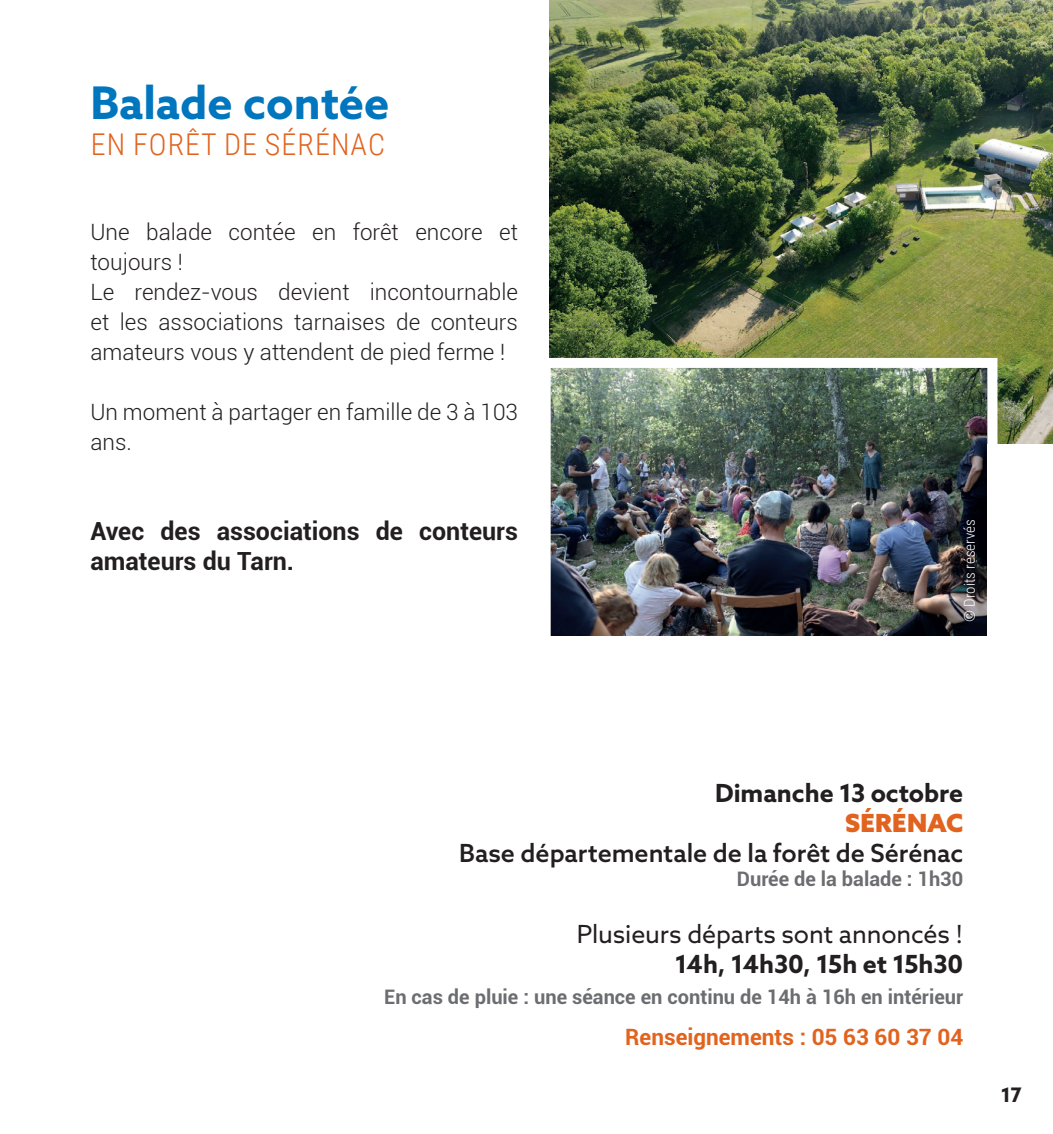
<style>
.page{position:relative;width:1053px;height:1134px;background:#fff}
.page>*{position:absolute;margin:0;border:0;box-sizing:border-box;transform-origin:0 0}
.t1{font:700 45px "Azo Sans";color:#0076be}
.t2{font:300 30px "Roboto Condensed";letter-spacing:.035em;color:#e1631e}
.t3{font:700 25px/30px "Roboto";color:#231f20}
.t4{font:700 25px "Azo Sans";letter-spacing:-.005em;color:#231f20}
.t5{font:500 25px "Azo Sans";letter-spacing:-.005em;color:#231f20}
.t6{font:25px "Azo Sans";letter-spacing:-.005em;color:#231f20}
.t7{font:900 25px "Azo Sans";letter-spacing:.015em;color:#e1631e}
.t8{font:300 22.5px/30px "Roboto";color:#231f20}
.t9{font:700 22.5px "Roboto";color:#e1631e}
.t10{font:700 20px "Roboto";color:#6c6d70}
.t11{font:700 20px "Azo Sans";color:#231f20}
.t12{font:300 15px "Roboto Condensed";color:#fff}
</style>
<div class="page">
<img style="left:549px;top:0;width:503px;height:444px">
<img style="left:549px;top:353px;width:453px;height:283px">
<h1 class="t1" style="left:90px;top:73px;width:300px">Balade contée</h1>
<h2 class="t2" style="left:91px;top:123px;width:295px">EN FORÊT DE SÉRÉNAC</h2>
<p class="t8" style="left:90px;top:216px;width:429px">Une balade contée en forêt encore et toujours !<br>Le rendez-vous devient incontournable et les associations tarnaises de conteurs amateurs vous y attendent de pied ferme !</p>
<p class="t8" style="left:90px;top:396px;width:429px">Un moment à partager en famille de 3 à 103 ans.</p>
<p class="t3" style="left:90px;top:515px;width:429px">Avec des associations de conteurs amateurs du Tarn.</p>
<p class="t12" style="left:959px;top:622px;width:104px;rotate:-90deg">© Droits réservés</p>
<p class="t4" style="left:715px;top:776px;width:250px">Dimanche 13 octobre</p>
<p class="t7" style="left:845px;top:806px;width:120px">SÉRÉNAC</p>
<p class="t5" style="left:459px;top:836px;width:505px">Base départementale de la forêt de Sérénac</p>
<p class="t10" style="left:736px;top:864px;width:228px">Durée de la balade : 1h30</p>
<p class="t6" style="left:577px;top:917px;width:388px">Plusieurs départs sont annoncés !</p>
<p class="t4" style="left:674px;top:947px;width:290px">14h, 14h30, 15h et 15h30</p>
<p class="t10" style="left:384px;top:982px;width:580px">En cas de pluie : une séance en continu de 14h à 16h en intérieur</p>
<p class="t9" style="left:625px;top:1021px;width:339px">Renseignements : 05 63 60 37 04</p>
<p class="t11" style="left:1000px;top:1081px;width:23px">17</p>
</div>
